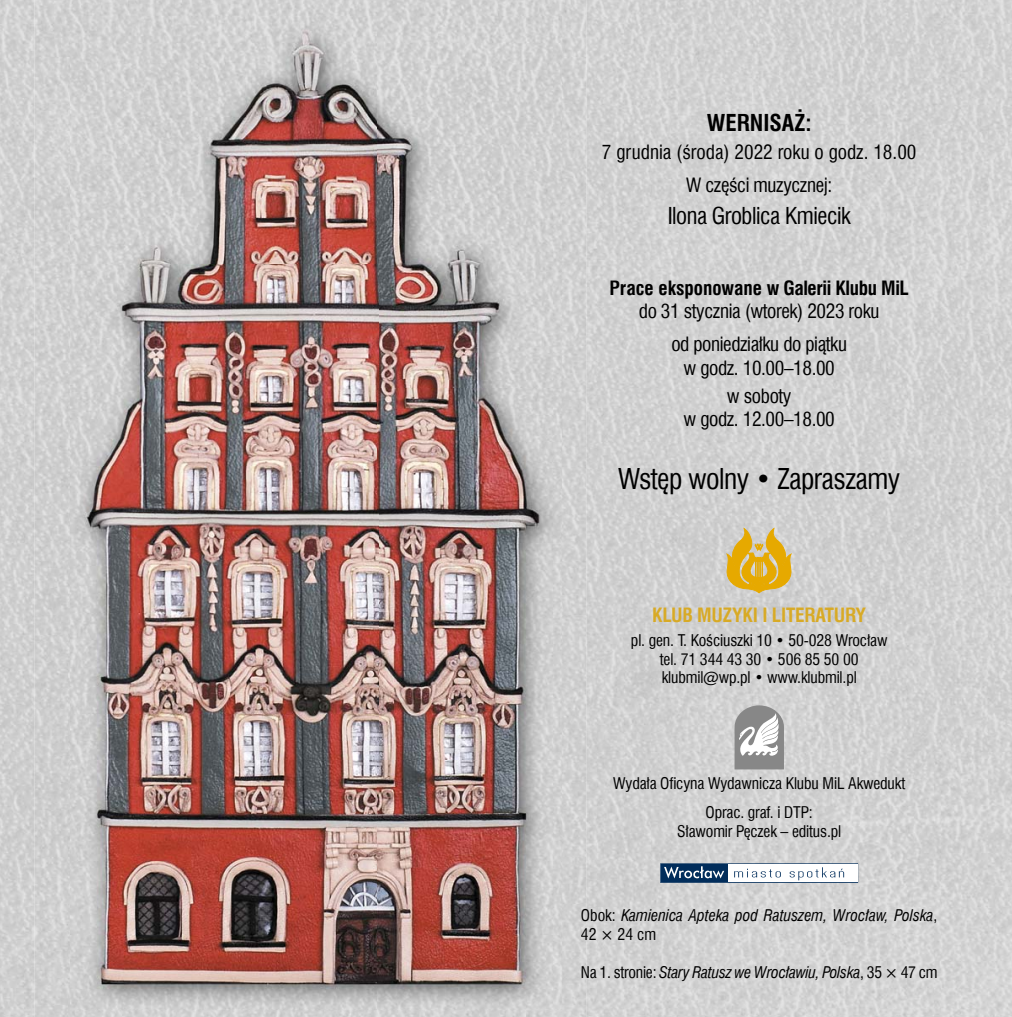
<style>
.page{position:relative;width:1012px;height:1017px;background:#fff}
.page>*{position:absolute;margin:0;border:0;box-sizing:border-box;transform-origin:0 0}
.t1{font:28px "Swis 721 Cn EU";letter-spacing:-.02em;color:#000}
.t2{font:22.75px "Swis 721 Cn EU";letter-spacing:-.02em;color:#000}
.t3{font:700 22.75px "Swis 721 Cn EU";color:#000}
.t4{font:19.25px/33.1px "Swis 721 Cn EU";letter-spacing:-.02em;color:#000;text-align:center}
.t5{font:19.25px/33.1px "Swis 721 Cn EU";color:#000;text-align:center}
.t6{font:700 19.25px "Swis 721 Cn EU";color:#000}
.t7{font:700 19.25px "Swis 721 Cn EU";letter-spacing:-.01em;color:#d8aa26}
.t8{font:15.75px/18.9px "Swis 721 Cn EU";letter-spacing:-.01em;color:#000;text-align:center}
.t9{font:italic 15.75px/18.9px "Swis 721 Cn EU";color:#000}
.s1{font-style:normal}
</style>
<div class="page">
<img style="left:0;top:0;width:1012px;height:1017px">
<svg style="left:726px;top:528px;width:66px;height:65px"></svg>
<svg style="left:735px;top:705px;width:49px;height:64px"></svg>
<img style="left:35px;top:0;width:551px;height:57px">
<img style="left:35px;top:57px;width:61px;height:960px">
<img style="left:525px;top:57px;width:61px;height:960px">
<img style="left:96px;top:1009px;width:429px;height:8px">
<svg style="left:582px;top:909px;width:4px;height:12px"></svg>
<svg style="left:581px;top:928px;width:5px;height:12px"></svg>
<svg style="left:582px;top:966px;width:4px;height:12px"></svg>
<img style="left:71px;top:17px;width:491px;height:992px">
<svg style="left:660px;top:863px;width:198px;height:20px"></svg>
<h2 class="t3" style="left:707px;top:109px;width:106px">WERNISAŻ:</h2>
<p class="t5" style="left:602px;top:135px;width:316px">7 grudnia (środa) 2022 roku o godz. 18.00<br>W części muzycznej:</p>
<h2 class="t2" style="left:668px;top:202px;width:185px">Ilona Groblica Kmiecik</h2>
<p class="t6" style="left:609px;top:277px;width:301px">Prace eksponowane w Galerii Klubu MiL</p>
<p class="t4" style="left:639px;top:295px;width:242px">do 31 stycznia (wtorek) 2023 roku od poniedziałku do piątku</p>
<p class="t4" style="left:684px;top:353px;width:153px;line-height:28px">w godz. 10.00–18.00 w soboty</p>
<p class="t4" style="left:684px;top:402px;width:153px">w godz. 12.00–18.00</p>
<h1 class="t1" style="left:618px;top:462px;width:284px">Wstęp wolny • Zapraszamy</h1>
<p class="t7" style="left:652px;top:603px;width:215px">KLUB MUZYKI I LITERATURY</p>
<p class="t8" style="left:631px;top:630px;width:258px">pl. gen. T. Kościuszki 10 • 50-028 Wrocław tel. 71 344 43 30 • 506 85 50 00 klubmil@wp.pl • www.klubmil.pl</p>
<p class="t8" style="left:613px;top:769px;width:294px;line-height:28.9px">Wydała Oficyna Wydawnicza Klubu MiL Akwedukt<br>Oprac. graf. i DTP:</p>
<p class="t8" style="left:677px;top:822px;width:165px">Sławomir Pęczek – editus.pl</p>
<p class="t9" style="left:581px;top:906px;width:358px"><span class="s1">Obok:</span> Kamienica Apteka pod Ratuszem, Wrocław, Polska<span class="s1">,<br>42 × 24 cm</span></p>
<p class="t9" style="left:581px;top:962px;width:358px"><span class="s1">Na 1. stronie:</span> Stary Ratusz we Wrocławiu, Polska<span class="s1">, 35 × 47 cm</span></p>
</div>
